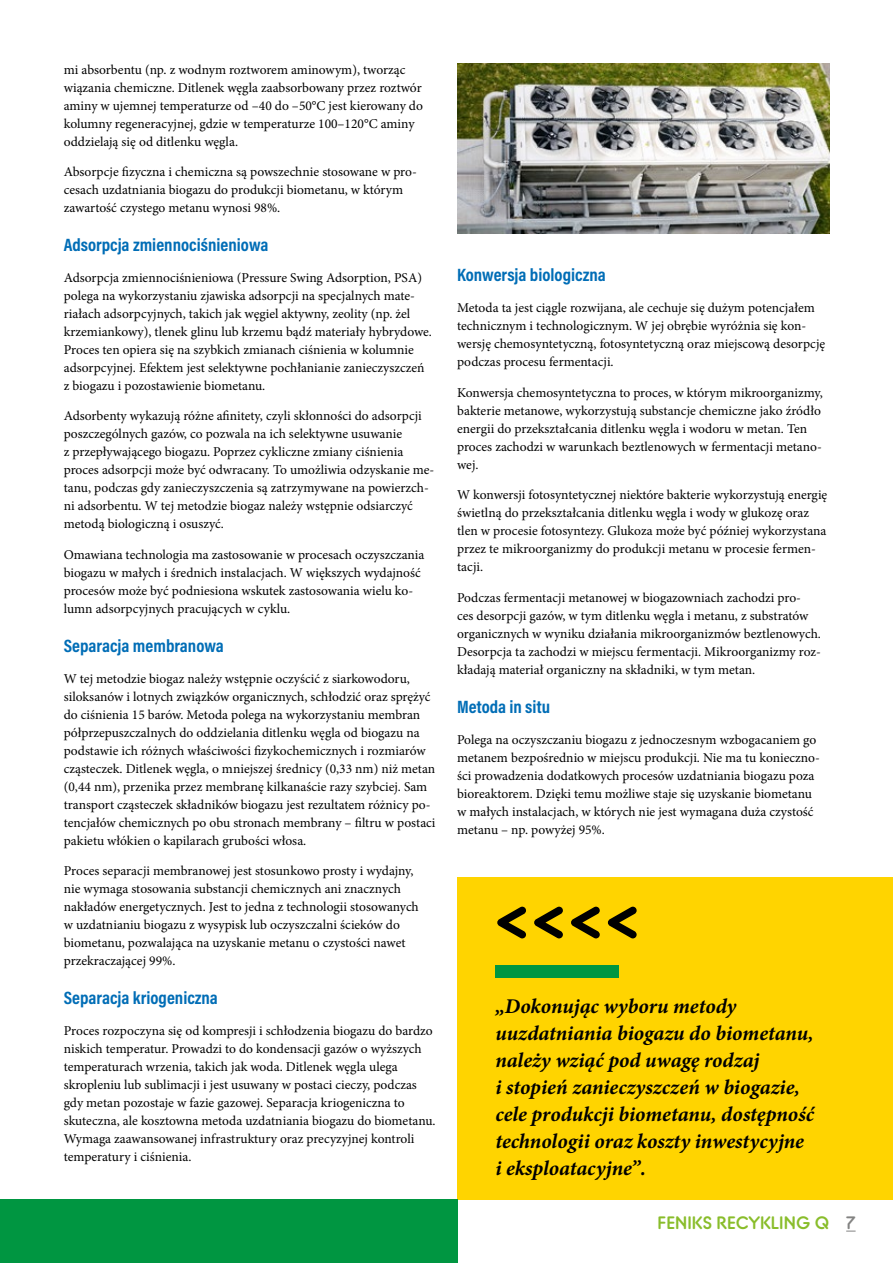
<style>
.page{position:relative;width:893px;height:1263px;background:#fff}
.page>*{position:absolute;margin:0;border:0;box-sizing:border-box;transform-origin:0 0}
.t1{font:italic 700 21px/27px "Minion Pro";letter-spacing:-.005em;color:#000}
.t2{font:700 18px "Acumin Pro Cond";color:#006db6}
.t3{font:700 18px "BC Alphapipe TSB";color:#89bd2b}
.t4{font:13.5px/18px "Minion Pro";color:#000}
.s1{color:#838382}
</style>
<div class="page">
<div style="left:457px;top:877px;width:436px;height:323px;background:#ffd400"></div>
<div style="left:495px;top:965px;width:124px;height:13px;background:#009641"></div>
<div style="left:0;top:1200px;width:457px;height:63px;background:#009641"></div>
<img style="left:457px;top:64px;width:372px;height:170px">
<p class="t4" style="left:64px;top:60px;width:361px">mi absorbentu (np. z wodnym roztworem aminowym), tworząc wiązania chemiczne. Ditlenek węgla zaabsorbowany przez roztwór aminy w ujemnej temperaturze od –40 do –50°C jest kierowany do kolumny regeneracyjnej, gdzie w temperaturze 100–120°C aminy oddzielają się od ditlenku węgla.</p>
<p class="t4" style="left:64px;top:163px;width:355px">Absorpcje fizyczna i chemiczna są powszechnie stosowane w pro&shy;cesach uzdatniania biogazu do produkcji biometanu, w którym zawartość czystego metanu wynosi 98%.</p>
<h2 class="t2" style="left:64px;top:233px;width:206px">Adsorpcja zmiennociśnieniowa</h2>
<p class="t4" style="left:64px;top:268px;width:370px">Adsorpcja zmiennociśnieniowa (Pressure Swing Adsorption, PSA) polega na wykorzystaniu zjawiska adsorpcji na specjalnych mate&shy;riałach adsorpcyjnych, takich jak węgiel aktywny, zeolity (np. żel krzemiankowy), tlenek glinu lub krzemu bądź materiały hybrydowe.<br>Proces ten opiera się na szybkich zmianach ciśnienia w kolumnie adsorpcyjnej. Efektem jest selektywne pochłanianie zanieczyszczeń z biogazu i pozostawienie biometanu.</p>
<p class="t4" style="left:64px;top:407px;width:372px">Adsorbenty wykazują różne afinitety, czyli skłonności do adsorpcji poszczególnych gazów, co pozwala na ich selektywne usuwanie<br>z przepływającego biogazu. Poprzez cykliczne zmiany ciśnienia proces adsorpcji może być odwracany. To umożliwia odzyskanie me&shy;tanu, podczas gdy zanieczyszczenia są zatrzymywane na powierzch&shy;ni adsorbentu. W tej metodzie biogaz należy wstępnie odsiarczyć metodą biologiczną i osuszyć.</p>
<p class="t4" style="left:64px;top:546px;width:362px">Omawiana technologia ma zastosowanie w procesach oczyszczania biogazu w małych i średnich instalacjach. W większych wydajność procesów może być podniesiona wskutek zastosowania wielu ko&shy;lumn adsorpcyjnych pracujących w cyklu.</p>
<h2 class="t2" style="left:64px;top:634px;width:161px">Separacja membranowa</h2>
<p class="t4" style="left:64px;top:669px;width:373px">W tej metodzie biogaz należy wstępnie oczyścić z siarkowodoru, siloksanów i lotnych związków organicznych, schłodzić oraz sprężyć do ciśnienia 15 barów. Metoda polega na wykorzystaniu membran półprzepuszczalnych do oddzielania ditlenku węgla od biogazu na podstawie ich różnych właściwości fizykochemicznych i rozmiarów cząsteczek. Ditlenek węgla, o mniejszej średnicy (0,33 nm) niż metan (0,44 nm), przenika przez membranę kilkanaście razy szybciej. Sam transport cząsteczek składników biogazu jest rezultatem różnicy po&shy;tencjałów chemicznych po obu stronach membrany – filtru w postaci pakietu włókien o kapilarach grubości włosa.</p>
<p class="t4" style="left:64px;top:862px;width:357px">Proces separacji membranowej jest stosunkowo prosty i wydajny, nie wymaga stosowania substancji chemicznych ani znacznych nakładów energetycznych. Jest to jedna z technologii stosowanych w uzdatnianiu biogazu z wysypisk lub oczyszczalni ścieków do biometanu, pozwalająca na uzyskanie metanu o czystości nawet przekraczającej 99%.</p>
<h2 class="t2" style="left:64px;top:986px;width:156px">Separacja kriogeniczna</h2>
<p class="t4" style="left:64px;top:1021px;width:373px">Proces rozpoczyna się od kompresji i schłodzenia biogazu do bardzo niskich temperatur. Prowadzi to do kondensacji gazów o wyższych temperaturach wrzenia, takich jak woda. Ditlenek węgla ulega skropleniu lub sublimacji i jest usuwany w postaci cieczy, podczas gdy metan pozostaje w fazie gazowej. Separacja kriogeniczna to skuteczna, ale kosztowna metoda uzdatniania biogazu do biometanu.<br>Wymaga zaawansowanej infrastruktury oraz precyzyjnej kontroli temperatury i ciśnienia.</p>
<h2 class="t2" style="left:457px;top:263px;width:150px">Konwersja biologiczna</h2>
<p class="t4" style="left:457px;top:299px;width:370px">Metoda ta jest ciągle rozwijana, ale cechuje się dużym potencjałem technicznym i technologicznym. W jej obrębie wyróżnia się kon&shy;wersję chemosyntetyczną, fotosyntetyczną oraz miejscową desorpcję podczas procesu fermentacji.</p>
<p class="t4" style="left:457px;top:383px;width:367px">Konwersja chemosyntetyczna to proces, w którym mikroorganizmy, bakterie metanowe, wykorzystują substancje chemiczne jako źródło energii do przekształcania ditlenku węgla i wodoru w metan. Ten proces zachodzi w warunkach beztlenowych w fermentacji metano&shy;wej.</p>
<p class="t4" style="left:457px;top:486px;width:372px">W konwersji fotosyntetycznej niektóre bakterie wykorzystują energię świetlną do przekształcania ditlenku węgla i wody w glukozę oraz tlen w procesie fotosyntezy. Glukoza może być później wykorzystana przez te mikroorganizmy do produkcji metanu w procesie fermen&shy;tacji.</p>
<p class="t4" style="left:457px;top:589px;width:365px">Podczas fermentacji metanowej w biogazowniach zachodzi pro-<br>ces desorpcji gazów, w tym ditlenku węgla i metanu, z substratów organicznych w wyniku działania mikroorganizmów beztlenowych.<br>Desorpcja ta zachodzi w miejscu fermentacji. Mikroorganizmy roz&shy;kładają materiał organiczny na składniki, w tym metan.</p>
<h2 class="t2" style="left:457px;top:695px;width:95px">Metoda in situ</h2>
<p class="t4" style="left:457px;top:730px;width:364px">Polega na oczyszczaniu biogazu z jednoczesnym wzbogacaniem go metanem bezpośrednio w miejscu produkcji. Nie ma tu konieczno&shy;ści prowadzenia dodatkowych procesów uzdatniania biogazu poza bioreaktorem. Dzięki temu możliwe staje się uzyskanie biometanu w małych instalacjach, w których nie jest wymagana duża czystość metanu – np. powyżej 95%.</p>
<h1 class="t1" style="left:495px;top:992px;width:320px">„Dokonując wyboru metody uuzdatniania biogazu do biometanu, należy wziąć pod uwagę rodzaj<br>i stopień zanieczyszczeń w biogazie, cele produkcji biometanu, dostępność technologii oraz koszty inwestycyjne i eksploatacyjne”.</h1>
<h2 class="t3" style="left:658px;top:1211px;width:199px">FENIKS RECYKLING Q <span class="s1">7</span></h2>
</div>
